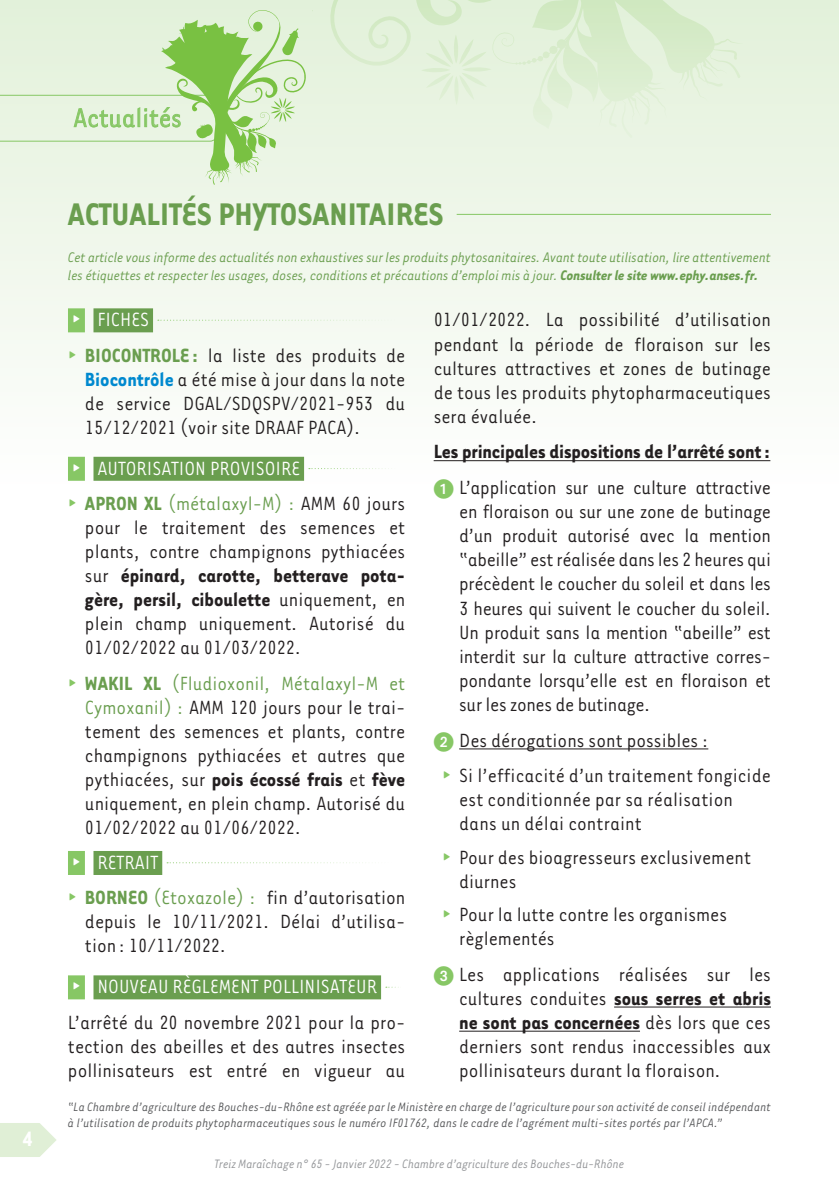
<style>
.page{position:relative;width:839px;height:1191px;background:#fff}
.page>*{position:absolute;margin:0;border:0;box-sizing:border-box;transform-origin:0 0}
.t1{font:700 36px "Tarzana Narrow";color:#6a9e4f}
.t2{font:30px "Tarzana Narrow";color:#87c765}
.t3{font:700 24px "Tarzana Narrow";color:#fff}
.t4{font:22px/24.2px "Tarzana Narrow";color:#231f20}
.t5{font:22px/35.4px "Tarzana Narrow";color:#fff}
.t6{font:700 22px "Tarzana Narrow";letter-spacing:-.005em;color:#231f20}
.t7{font:italic 16px/17.6px "Tarzana Narrow";letter-spacing:-.015em;color:#6a9e4f}
.t8{font:italic 14px/16px "Tarzana Narrow";color:#57585a}
.t9{font:italic 14px "Tarzana Narrow";letter-spacing:-.01em;color:#939598}
.s1{font-weight:700}
.s2{font-family:"Geogrotesque";font-weight:700;color:#fff}
.s3{color:#fff}
.s4{font-family:"Geogrotesque";font-weight:700;color:#87c765}
.s5{font-weight:700;color:#6a9e4f}
.s6{font-weight:700;color:#0089cf}
.s7{font-family:"Geogrotesque";font-weight:700}
.s8{color:#6a9e4f}
.s9{color:#231f20}
</style>
<div class="page">
<div style="left:0;top:0;width:839px;height:493px;background:linear-gradient(to bottom,#dfefd6,#fff)"></div>
<svg style="left:0;top:1123px;width:56px;height:33px;background:#e4f1db"></svg>
<hr style="left:457px;top:214px;width:314px;height:1px;background:#87c765">
<div style="left:68px;top:308px;width:17px;height:24px;background:#87c765"></div>
<div style="left:93px;top:308px;width:60px;height:24px;background:#6a9e4f"></div>
<div style="left:68px;top:457px;width:17px;height:24px;background:#87c765"></div>
<div style="left:93px;top:457px;width:211px;height:24px;background:#6a9e4f"></div>
<div style="left:68px;top:851px;width:17px;height:24px;background:#87c765"></div>
<div style="left:93px;top:851px;width:69px;height:24px;background:#6a9e4f"></div>
<div style="left:68px;top:975px;width:17px;height:24px;background:#87c765"></div>
<div style="left:93px;top:975px;width:288px;height:24px;background:#6a9e4f"></div>
<svg style="left:158px;top:320px;width:247px;height:1px"></svg>
<svg style="left:309px;top:468px;width:90px;height:1px"></svg>
<svg style="left:167px;top:862px;width:196px;height:1px"></svg>
<hr style="left:434px;top:460px;width:336px;height:1px;background:#231f20">
<hr style="left:459px;top:748px;width:249px;height:1px;background:#231f20">
<hr style="left:614px;top:1006px;width:157px;height:1px;background:#231f20">
<hr style="left:459px;top:1030px;width:181px;height:1px;background:#231f20">
<svg style="left:0;top:10px;width:313px;height:175px;background:#d6ebc8"></svg>
<div style="left:790px;top:0;width:49px;height:81px;background:#e4f2dd"></div>
<svg style="left:434px;top:479px;width:19px;height:14px"></svg>
<p class="t3" style="left:22px;top:1123px;width:12px">4</p>
<h2 class="t2" style="left:73px;top:100px;width:110px">Actualités</h2>
<h1 class="t1" style="left:68px;top:191px;width:377px">ACTUALITÉS PHYTOSANITAIRES</h1>
<p class="t7" style="left:68px;top:248px;width:705px">Cet article vous informe des actualités non exhaustives sur les produits phytosanitaires. Avant toute utilisation, lire attentivement les étiquettes et respecter les usages, doses, conditions et précautions d’emploi mis à jour. <span class="s1">Consulter le site www.ephy.anses.fr.</span></p>
<p class="t4" style="left:68px;top:301px;width:339px;line-height:35.4px"><span class="s2">∂</span> <span class="s3">FICHES<br></span><span class="s4">∂</span> <span class="s5">BIOCONTROLE :</span> la liste des produits de</p>
<p class="t4" style="left:85px;top:366px;width:322px;text-align:justify"><span class="s6">Biocontrôle</span> a été mise à jour dans la note de service DGAL/SDQSPV/2021-953 du 15/12/2021 (voir site DRAAF PACA).</p>
<p class="t5" style="left:68px;top:449px;width:339px"><span class="s7">∂</span> AUTORISATION PROVISOIRE<br><span class="s4">∂</span> <span class="s5">APRON XL</span> <span class="s8">(métalaxyl-M) :</span> <span class="s9">AMM 60 jours</span></p>
<p class="t4" style="left:85px;top:514px;width:322px;text-align:justify">pour le traitement des semences et plants, contre champignons pythiacées sur <span class="s1">épinard, carotte, betterave pota&shy;gère, persil, ciboulette</span> uniquement, en plein champ uniquement. Autorisé du 01/02/2022 au 01/03/2022.</p>
<p class="t4" style="left:85px;top:670px;width:322px;text-align:justify;text-indent:-17px"><span class="s4">∂</span> <span class="s5">WAKIL XL</span> <span class="s8">(Fludioxonil, Métalaxyl-M et Cymoxanil) :</span> AMM 120 jours pour le trai&shy;tement des semences et plants, contre champignons pythiacées et autres que pythiacées, sur <span class="s1">pois écossé frais</span> et <span class="s1">fève </span>uniquement, en plein champ. Autorisé du 01/02/2022 au 01/06/2022.</p>
<p class="t4" style="left:68px;top:843px;width:339px;line-height:35.4px"><span class="s2">∂</span> <span class="s3">RETRAIT<br></span><span class="s4">∂</span> <span class="s5">BORNEO</span> <span class="s8">(Etoxazole) :</span> fin d’autorisation</p>
<p class="t4" style="left:85px;top:908px;width:322px">depuis le 10/11/2021. Délai d’utilisa&shy;tion : 10/11/2022.</p>
<p class="t4" style="left:68px;top:968px;width:339px;line-height:35.4px"><span class="s2">∂</span> <span class="s3">NOUVEAU RÈGLEMENT POLLINISATEUR<br></span>L’arrêté du 20 novembre 2021 pour la pro-</p>
<p class="t4" style="left:68px;top:1033px;width:339px">tection des abeilles et des autres insectes pollinisateurs est entré en vigueur au</p>
<p class="t4" style="left:434px;top:307px;width:339px;text-align:justify">01/01/2022. La possibilité d’utilisation pendant la période de floraison sur les cultures attractives et zones de butinage de tous les produits phytopharmaceutiques sera évaluée.</p>
<p class="t6" style="left:434px;top:438px;width:338px">Les principales dispositions de l’arrêté sont:</p>
<p class="t4" style="left:459px;top:474px;width:313px;text-align:justify">L’application sur une culture attractive en floraison ou sur une zone de butinage d’un produit autorisé avec la mention “abeille” est réalisée dans les 2 heures qui précèdent le coucher du soleil et dans les 3 heures qui suivent le coucher du soleil.<br>Un produit sans la mention “abeille” est interdit sur la culture attractive corres&shy;pondante lorsqu’elle est en floraison et sur les zones de butinage.</p>
<p class="t4" style="left:442px;top:721px;width:330px;line-height:35.4px;text-indent:17px">Des dérogations sont possibles :<br><span class="s4">∂</span> Si l’efficacité d’un traitement fongicide</p>
<p class="t4" style="left:459px;top:786px;width:275px">est conditionnée par sa réalisation dans un délai contraint</p>
<p class="t4" style="left:459px;top:844px;width:293px;text-indent:-17px"><span class="s4">∂</span> Pour des bioagresseurs exclusivement diurnes</p>
<p class="t4" style="left:459px;top:901px;width:270px;text-indent:-17px"><span class="s4">∂</span> Pour la lutte contre les organismes règlementés</p>
<p class="t4" style="left:459px;top:961px;width:313px;text-align:justify">Les applications réalisées sur les cultures conduites <span class="s1">sous serres et abris ne sont pas concernées</span> dès lors que ces derniers sont rendus inaccessibles aux pollinisateurs durant la floraison.</p>
<p class="t8" style="left:68px;top:1097px;width:705px">“La Chambre d’agriculture des Bouches-du-Rhône est agréée par le Ministère en charge de l’agriculture pour son activité de conseil indépendant à l’utilisation de produits phytopharmaceutiques sous le numéro IF01762, dans le cadre de l’agrément multi-sites portés par l’APCA.”</p>
<p class="t9" style="left:215px;top:1155px;width:411px">Treiz Maraîchage n° 65 - Janvier 2022 - Chambre d’agriculture des Bouches-du-Rhône</p>
</div>
